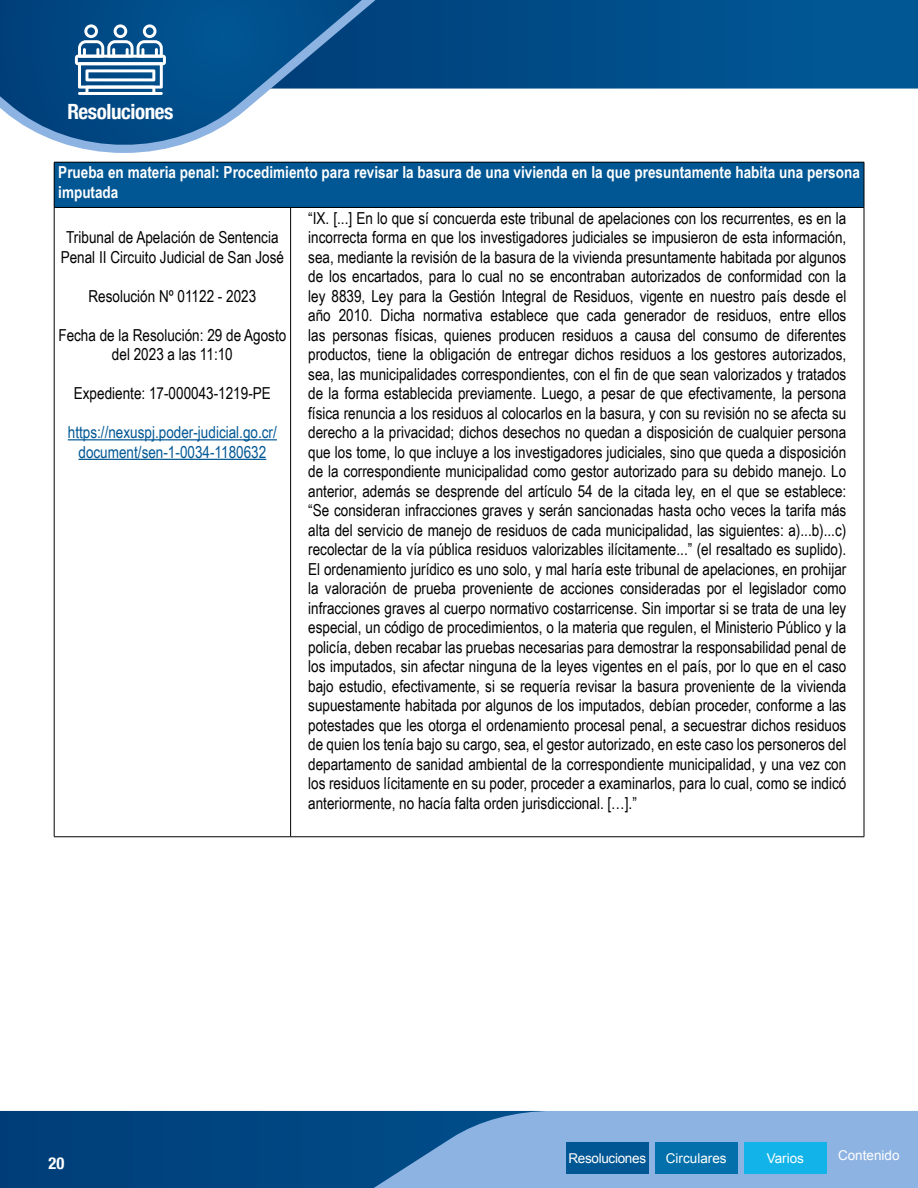
<style>
.page{position:relative;width:918px;height:1188px;background:#fff}
.page>*{position:absolute;margin:0;border:0;box-sizing:border-box;transform-origin:0 0}
.t1{font:700 condensed 21px "Helvetica Neue";letter-spacing:-.02em;color:#fff}
.t2{font:16.5px/19.5px "Arial Narrow";color:#000;text-align:center}
.t3{font:700 16.5px/19.5px "Arial Narrow";color:#fff}
.t4{font:16.5px/19.5px "Arial Narrow";color:#005794;text-align:center}
.t5{font:700 condensed 16.5px "Helvetica Neue";color:#fff}
.t6{font:13.5px "Arial";color:#fff}
.t7{font:13.5px "Arial";letter-spacing:-.02em;color:#fff}
</style>
<div class="page">
<svg style="left:464px;top:0;width:454px;height:89px;background:#01518d"></svg>
<svg style="left:451px;top:0;width:13px;height:89px"></svg>
<svg style="left:0;top:0;width:451px;height:153px"></svg>
<div style="left:0;top:1111px;width:374px;height:77px;background:#00437f"></div>
<svg style="left:374px;top:1111px;width:544px;height:77px;background:#77a3d4"></svg>
<svg style="left:75px;top:24px;width:91px;height:71px"></svg>
<hr style="left:78px;top:92px;width:85px;height:3px;background:#fff">
<div style="left:566px;top:1142px;width:83px;height:31px;background:#005794"></div>
<div style="left:655px;top:1142px;width:83px;height:31px;background:#0370ab"></div>
<div style="left:744px;top:1142px;width:83px;height:31px;background:#12b3e8"></div>
<div style="left:54px;top:162px;width:810px;height:45px;background:#005794"></div>
<hr style="left:54px;top:207px;width:237px;height:1px;background:#000">
<hr style="left:291px;top:207px;width:573px;height:1px;background:#000">
<hr style="left:54px;top:162px;width:237px;height:1px;background:#000">
<hr style="left:54px;top:162px;width:1px;height:45px;background:#000">
<hr style="left:291px;top:162px;width:573px;height:1px;background:#000">
<hr style="left:864px;top:162px;width:1px;height:45px;background:#000">
<hr style="left:54px;top:207px;width:1px;height:630px;background:#000">
<hr style="left:290px;top:208px;width:1px;height:629px;background:#000">
<hr style="left:864px;top:207px;width:1px;height:630px;background:#000">
<hr style="left:54px;top:837px;width:237px;height:1px;background:#000">
<hr style="left:291px;top:837px;width:573px;height:1px;background:#000">
<hr style="left:68px;top:439px;width:209px;height:1px;background:#005794">
<hr style="left:78px;top:459px;width:188px;height:1px;background:#005794">
<p class="t1" style="left:67px;top:94px;width:108px">Resoluciones</p>
<p class="t3" style="left:58px;top:162px;width:803px">Prueba en materia penal: Procedimiento para revisar la basura de una vivienda en la que presuntamente habita una persona imputada</p>
<p class="t2" style="left:61px;top:227px;width:225px">Tribunal de Apelación de Sentencia<br>Penal II Circuito Judicial de San José</p>
<p class="t2" style="left:88px;top:285px;width:169px">Resolución Nº 01122 - 2023</p>
<p class="t2" style="left:58px;top:324px;width:229px">Fecha de la Resolución: 29 de Agosto del 2023 a las 11:10</p>
<p class="t2" style="left:74px;top:383px;width:199px">Expediente: 17-000043-1219-PE</p>
<p class="t4" style="left:68px;top:422px;width:211px">https://nexuspj.poder-judicial.go.cr/ document/sen-1-0034-1180632</p>
<p class="t2" style="left:308px;top:207px;width:540px;text-align:justify">“IX. [...] En lo que sí concuerda este tribunal de apelaciones con los recurrentes, es en la incorrecta forma en que los investigadores judiciales se impusieron de esta información, sea, mediante la revisión de la basura de la vivienda presuntamente habitada por algunos de los encartados, para lo cual no se encontraban autorizados de conformidad con la ley 8839, Ley para la Gestión Integral de Residuos, vigente en nuestro país desde el año 2010. Dicha normativa establece que cada generador de residuos, entre ellos las personas físicas, quienes producen residuos a causa del consumo de diferentes productos, tiene la obligación de entregar dichos residuos a los gestores autorizados, sea, las municipalidades correspondientes, con el fin de que sean valorizados y tratados de la forma establecida previamente. Luego, a pesar de que efectivamente, la persona física renuncia a los residuos al colocarlos en la basura, y con su revisión no se afecta su derecho a la privacidad; dichos desechos no quedan a disposición de cualquier persona que los tome, lo que incluye a los investigadores judiciales, sino que queda a disposición de la correspondiente municipalidad como gestor autorizado para su debido manejo. Lo anterior, además se desprende del artículo 54 de la citada ley, en el que se establece: “Se consideran infracciones graves y serán sancionadas hasta ocho veces la tarifa más alta del servicio de manejo de residuos de cada municipalidad, las siguientes: a)...b)...c) recolectar de la vía pública residuos valorizables ilícitamente...” (el resaltado es suplido).<br>El ordenamiento jurídico es uno solo, y mal haría este tribunal de apelaciones, en prohijar la valoración de prueba proveniente de acciones consideradas por el legislador como infracciones graves al cuerpo normativo costarricense. Sin importar si se trata de una ley especial, un código de procedimientos, o la materia que regulen, el Ministerio Público y la policía, deben recabar las pruebas necesarias para demostrar la responsabilidad penal de los imputados, sin afectar ninguna de la leyes vigentes en el país, por lo que en el caso bajo estudio, efectivamente, si se requería revisar la basura proveniente de la vivienda supuestamente habitada por algunos de los imputados, debían proceder, conforme a las potestades que les otorga el ordenamiento procesal penal, a secuestrar dichos residuos de quien los tenía bajo su cargo, sea, el gestor autorizado, en este caso los personeros del departamento de sanidad ambiental de la correspondiente municipalidad, y una vez con los residuos lícitamente en su poder, proceder a examinarlos, para lo cual, como se indicó anteriormente, no hacía falta orden jurisdiccional. […].”</p>
<p class="t5" style="left:49px;top:1149px;width:17px">20</p>
<p class="t7" style="left:568px;top:1149px;width:79px">Resoluciones</p>
<p class="t6" style="left:666px;top:1149px;width:62px">Circulares</p>
<p class="t6" style="left:767px;top:1149px;width:39px">Varios</p>
<p class="t6" style="left:838px;top:1146px;width:63px">Contenido</p>
</div>
